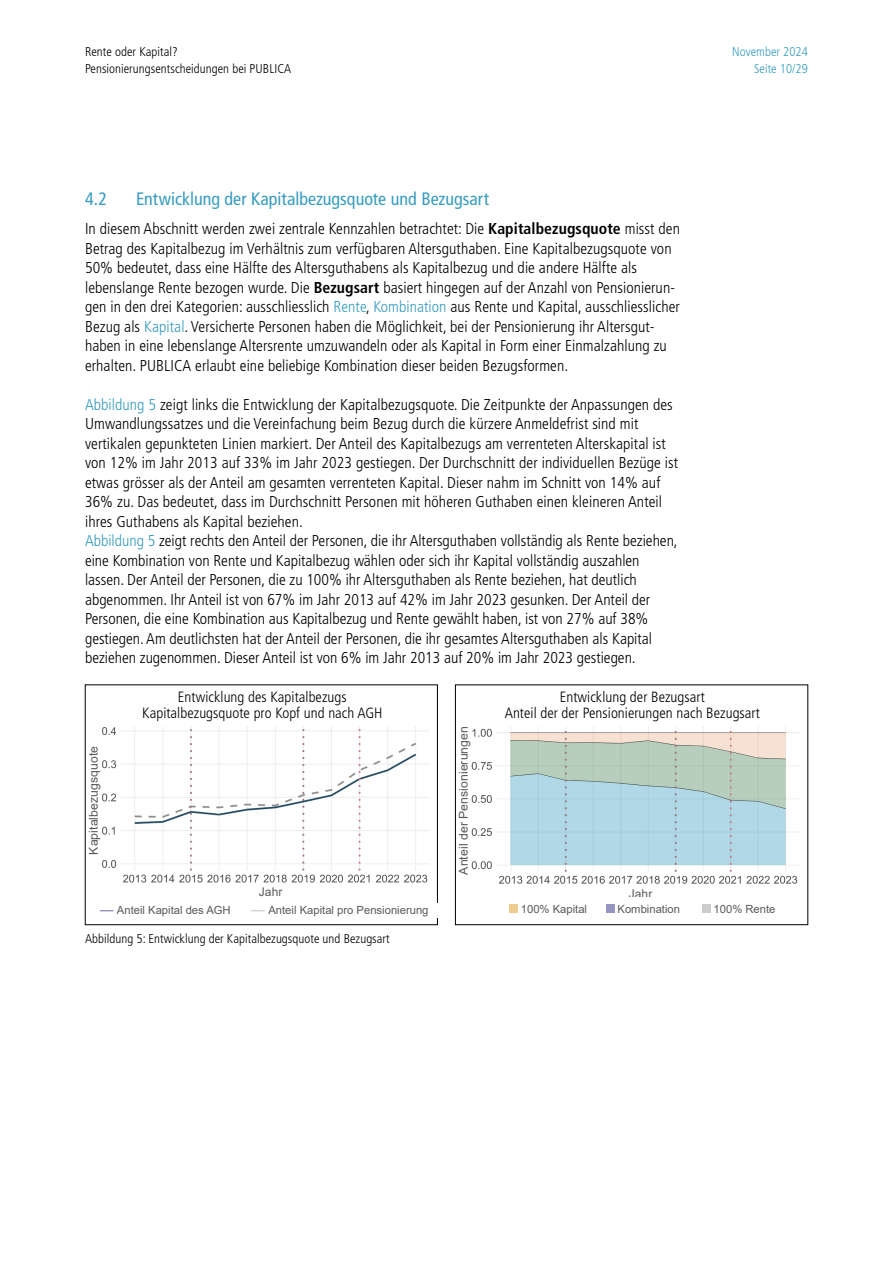
<style>
.page{position:relative;width:893px;height:1263px;background:#fff}
.page>*{position:absolute;margin:0;border:0;box-sizing:border-box;transform-origin:0 0}
.t1{font:condensed 18px "Frutiger LT Std";color:#379cc0}
.t2{font:300 condensed 15.75px/19.5px "Frutiger LT Std";letter-spacing:.005em;color:#000}
.t3{font:300 condensed 14.85px/15.8px "Frutiger LT Std";letter-spacing:.005em;color:#000;text-align:center}
.t4{font:300 condensed 12.75px/16.5px "Frutiger LT Std";letter-spacing:.005em;color:#000}
.t5{font:300 condensed 12.75px/16.5px "Frutiger LT Std";letter-spacing:.005em;color:#379cc0;text-align:right}
.t6{font:12.3px "Arial";letter-spacing:.005em;color:#58595b}
.t7{font:12px "Arial";letter-spacing:.005em;color:#58595b}
.t8{font:11.25px "Arial";color:#58595b}
.s1{font-weight:700}
.s2{color:#379cc0}
.s3{font-size:12.3px;color:#6850a1}
.s4{font-size:12.3px;color:#bcbcbc}
</style>
<div class="page">
<img style="left:102px;top:726px;width:328px;height:157px">
<div style="left:85px;top:685px;width:353px;height:240px;border:1px solid #000"></div>
<div style="left:100px;top:902px;width:337px;height:15px;background:#fff"></div>
<img style="left:471px;top:726px;width:329px;height:158px">
<div style="left:455px;top:685px;width:353px;height:240px;border:1px solid #000"></div>
<div style="left:456px;top:688px;width:14px;height:225px;background:#fff"></div>
<div style="left:509px;top:904px;width:8px;height:9px;background:#efcd90"></div>
<div style="left:606px;top:904px;width:8px;height:9px;background:#9595c0"></div>
<div style="left:702px;top:904px;width:8px;height:9px;background:#ccc"></div>
<p class="t4" style="left:85px;top:44px;width:208px">Rente oder Kapital?<br>Pensionierungsentscheidungen bei PUBLICA</p>
<p class="t5" style="left:732px;top:44px;width:77px">November 2024<br>Seite 10/29</p>
<p class="t1" style="left:85px;top:188px;width:24px">4.2</p>
<p class="t1" style="left:136px;top:188px;width:354px">Entwicklung der Kapitalbezugsquote und Bezugsart</p>
<p class="t2" style="left:85px;top:219px;width:596px">In diesem Abschnitt werden zwei zentrale Kennzahlen betrachtet: Die <span class="s1">Kapitalbezugsquote</span> misst den Betrag des Kapitalbezug im Verhältnis zum verfügbaren Altersguthaben. Eine Kapitalbezugsquote von 50% bedeutet, dass eine Hälfte des Altersguthabens als Kapitalbezug und die andere Hälfte als lebenslange Rente bezogen wurde. Die <span class="s1">Bezugsart</span> basiert hingegen auf der Anzahl von Pensionierun&shy;gen in den drei Kategorien: ausschliesslich <span class="s2">Rente</span>, <span class="s2">Kombination</span> aus Rente und Kapital, ausschliesslicher Bezug als <span class="s2">Kapital</span>. Versicherte Personen haben die Möglichkeit, bei der Pensionierung ihr Altersgut&shy;haben in eine lebenslange Altersrente umzuwandeln oder als Kapital in Form einer Einmalzahlung zu erhalten. PUBLICA erlaubt eine beliebige Kombination dieser beiden Bezugsformen.</p>
<p class="t2" style="left:85px;top:395px;width:594px"><span class="s2">Abbildung 5</span> zeigt links die Entwicklung der Kapitalbezugsquote. Die Zeitpunkte der Anpassungen des Umwandlungssatzes und die Vereinfachung beim Bezug durch die kürzere Anmeldefrist sind mit vertikalen gepunkteten Linien markiert. Der Anteil des Kapitalbezugs am verrenteten Alterskapital ist von 12% im Jahr 2013 auf 33% im Jahr 2023 gestiegen. Der Durchschnitt der individuellen Bezüge ist etwas grösser als der Anteil am gesamten verrenteten Kapital. Dieser nahm im Schnitt von 14% auf 36% zu. Das bedeutet, dass im Durchschnitt Personen mit höheren Guthaben einen kleineren Anteil ihres Guthabens als Kapital beziehen.<br><span class="s2">Abbildung 5</span> zeigt rechts den Anteil der Personen, die ihr Altersguthaben vollständig als Rente beziehen, eine Kombination von Rente und Kapitalbezug wählen oder sich ihr Kapital vollständig auszahlen lassen. Der Anteil der Personen, die zu 100% ihr Altersguthaben als Rente beziehen, hat deutlich abgenommen. Ihr Anteil ist von 67% im Jahr 2013 auf 42% im Jahr 2023 gesunken. Der Anteil der Personen, die eine Kombination aus Kapitalbezug und Rente gewählt haben, ist von 27% auf 38% gestiegen. Am deutlichsten hat der Anteil der Personen, die ihr gesamtes Altersguthaben als Kapital beziehen zugenommen. Dieser Anteil ist von 6% im Jahr 2013 auf 20% im Jahr 2023 gestiegen.</p>
<p class="t6" style="left:85px;top:855px;width:110px;rotate:-90deg">Kapitalbezugsquote</p>
<p class="t3" style="left:142px;top:689px;width:242px">Entwicklung des Kapitalbezugs<br>Kapitalbezugsquote pro Kopf und nach AGH</p>
<p class="t7" style="left:259px;top:884px;width:25px">Jahr</p>
<p class="t8" style="left:100px;top:903px;width:132px"><span class="s3">––</span> Anteil Kapital des AGH</p>
<p class="t8" style="left:252px;top:903px;width:178px"><span class="s4">––</span> Anteil Kapital pro Pensionierung</p>
<p class="t4" style="left:85px;top:931px;width:306px">Abbildung 5: Entwicklung der Kapitalbezugsquote und Bezugsart</p>
<p class="t6" style="left:455px;top:874px;width:150px;rotate:-90deg">Anteil der Pensionierungen</p>
<p class="t3" style="left:505px;top:689px;width:257px">Entwicklung der Bezugsart<br>Anteil der der Pensionierungen nach Bezugsart</p>
<p class="t7" style="left:629px;top:885px;width:25px">Jahr</p>
<p class="t8" style="left:521px;top:901px;width:68px">100% Kapital</p>
<p class="t8" style="left:617px;top:901px;width:64px">Kombination</p>
<p class="t8" style="left:714px;top:901px;width:63px">100% Rente</p>
</div>
